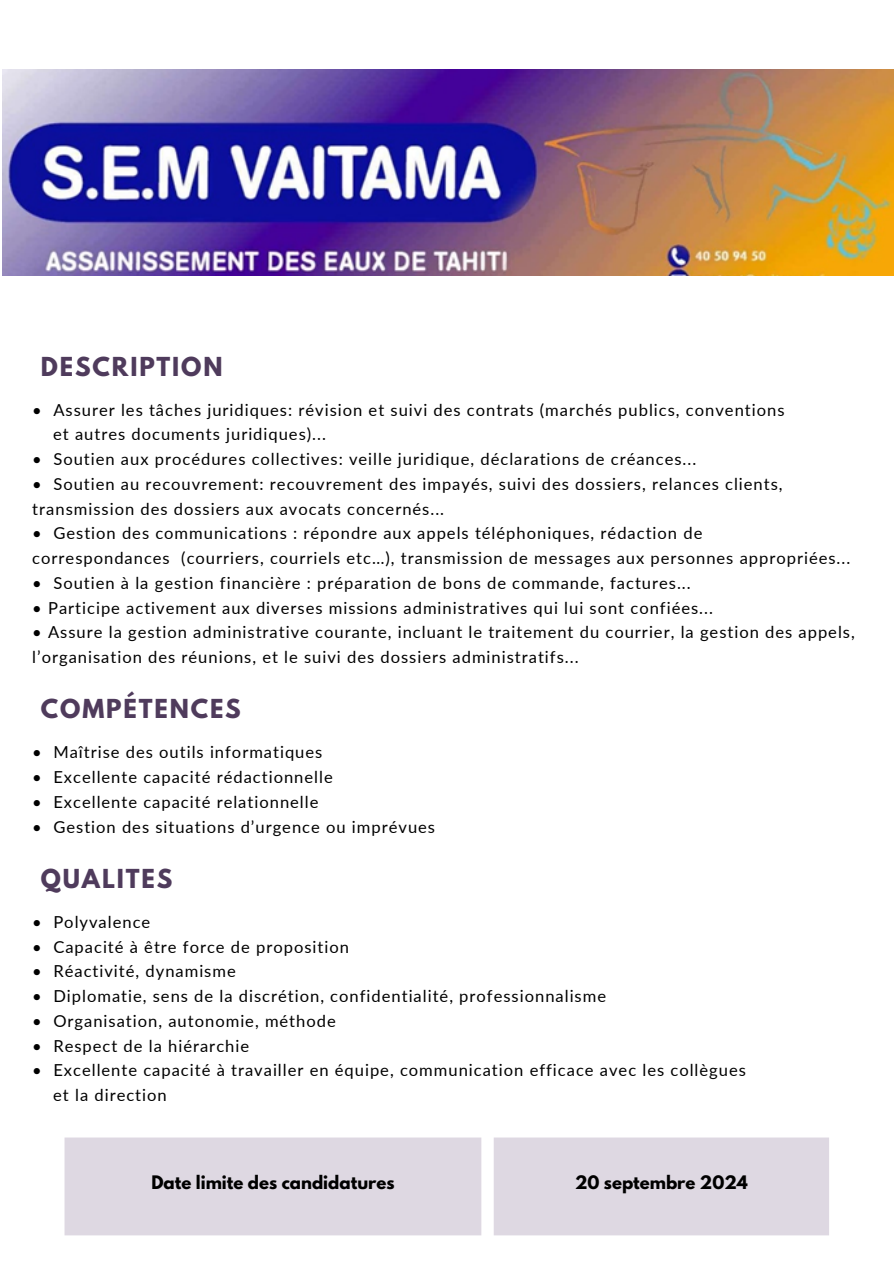
<style>
.page{position:relative;width:894px;height:1264px;background:#fff}
.page>*{position:absolute;margin:0;border:0;box-sizing:border-box;transform-origin:0 0}
.t1{font:700 23.1px "League Spartan";letter-spacing:.08em;color:#4f3b5c}
.t2{font:16.5px/24.8px "Lato";letter-spacing:.06em;color:#000}
.t3{font:700 16.5px "League Spartan";color:#000}
</style>
<div class="page">
<div style="left:64px;top:1137px;width:764px;height:98px;background:#ded8e2"></div>
<img style="left:2px;top:69px;width:891px;height:206px">
<p class="t1" style="left:41px;top:355px;width:183px">DESCRIPTION</p>
<p class="t2" style="left:32px;top:397px;width:753px">• Assurer les tâches juridiques: révision et suivi des contrats (marchés publics, conventions</p>
<p class="t2" style="left:53px;top:421px;width:274px">et autres documents juridiques)...</p>
<p class="t2" style="left:32px;top:446px;width:665px">• Soutien aux procédures collectives: veille juridique, déclarations de créances...</p>
<p class="t2" style="left:32px;top:471px;width:751px">• Soutien au recouvrement: recouvrement des impayés, suivi des dossiers, relances clients, transmission des dossiers aux avocats concernés...</p>
<p class="t2" style="left:32px;top:520px;width:819px">• Gestion des communications : répondre aux appels téléphoniques, rédaction de<br>correspondances (courriers, courriels etc…), transmission de messages aux personnes appropriées...</p>
<p class="t2" style="left:32px;top:570px;width:659px">• Soutien à la gestion financière : préparation de bons de commande, factures...</p>
<p class="t2" style="left:32px;top:595px;width:682px">• Participe activement aux diverses missions administratives qui lui sont confiées...</p>
<h1 class="t2" style="left:32px;top:619px;width:823px">• Assure la gestion administrative courante, incluant le traitement du courrier, la gestion des appels, l’organisation des réunions, et le suivi des dossiers administratifs...</h1>
<p class="t1" style="left:41px;top:697px;width:201px">COMPÉTENCES</p>
<p class="t2" style="left:32px;top:739px;width:291px">• Maîtrise des outils informatiques</p>
<p class="t2" style="left:32px;top:764px;width:302px">• Excellente capacité rédactionnelle</p>
<p class="t2" style="left:32px;top:789px;width:287px">• Excellente capacité relationnelle</p>
<h1 class="t2" style="left:32px;top:813px;width:404px">• Gestion des situations d’urgence ou imprévues</h1>
<p class="t1" style="left:41px;top:867px;width:133px">QUALITES</p>
<p class="t2" style="left:32px;top:909px;width:119px">• Polyvalence</p>
<p class="t2" style="left:32px;top:933px;width:318px">• Capacité à être force de proposition</p>
<p class="t2" style="left:32px;top:958px;width:205px">• Réactivité, dynamisme</p>
<p class="t2" style="left:32px;top:983px;width:575px">• Diplomatie, sens de la discrétion, confidentialité, professionnalisme</p>
<p class="t2" style="left:32px;top:1008px;width:305px">• Organisation, autonomie, méthode</p>
<p class="t2" style="left:32px;top:1032px;width:218px">• Respect de la hiérarchie</p>
<p class="t2" style="left:32px;top:1057px;width:715px">• Excellente capacité à travailler en équipe, communication efficace avec les collègues</p>
<p class="t2" style="left:53px;top:1082px;width:115px">et la direction</p>
<p class="t3" style="left:151px;top:1174px;width:244px">Date limite des candidatures</p>
<p class="t3" style="left:575px;top:1174px;width:174px">20 septembre 2024</p>
</div>
